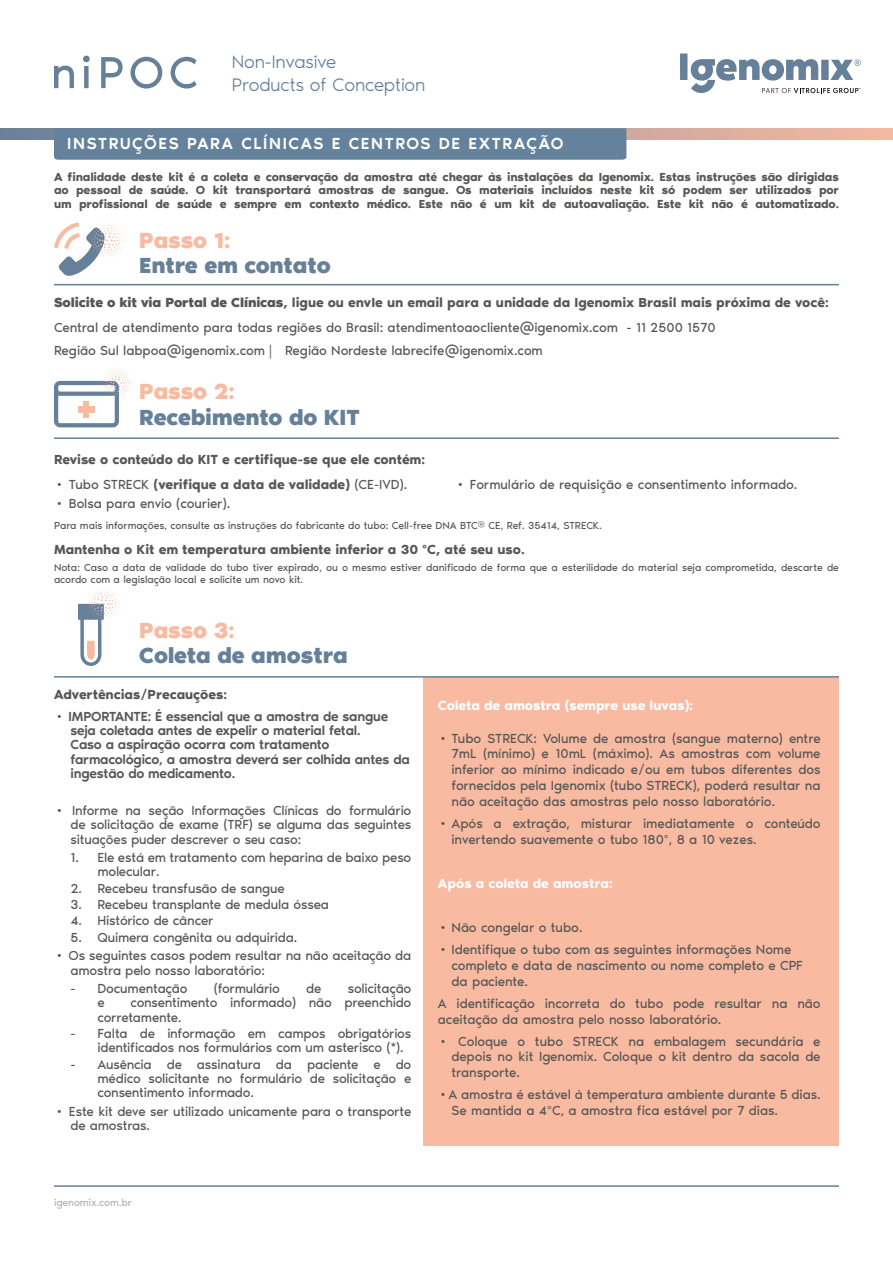
<style>
.page{position:relative;width:893px;height:1263px;background:#fff}
.page>*{position:absolute;margin:0;border:0;box-sizing:border-box;transform-origin:0 0}
.t1{font:700 22.5px "Noir Pro";letter-spacing:-.01em;color:#668099}
.t2{font:700 22.5px "Noir Pro";letter-spacing:-.005em;color:#f8baa0}
.t3{font:300 18.6px/22.5px "Noir Pro";letter-spacing:-.01em;color:#668099}
.t4{font:500 16.5px "Noir Pro";letter-spacing:.1em;color:#fff}
.t5{font:13.5px/15.8px "Noir Pro";letter-spacing:-.015em;color:#575756}
.t6{font:500 13.5px/14.2px "Noir Pro";letter-spacing:-.02em;color:#575756}
.t7{font:600 13.5px "Noir Pro";letter-spacing:-.01em;color:#575756}
.t8{font:600 13.5px "Noir Pro";letter-spacing:-.01em;color:#fff}
.t9{font:600 12px/13.5px "Noir Pro";letter-spacing:-.02em;color:#575756;text-align:justify}
.t10{font:10.5px/12px "Noir Pro";letter-spacing:-.01em;color:#575756}
.t11{font:10.5px "Noir Pro";letter-spacing:-.01em;color:#b3b2b2}
.s1{font-weight:700}
.s2{font-weight:600}
.s3{font-weight:400}
</style>
<div class="page">
<svg style="left:0;top:128px;width:893px;height:12px"></svg>
<div style="left:54px;top:128px;width:572px;height:32px;background:#65829c"></div>
<div style="left:424px;top:678px;width:415px;height:468px;background:#f8baa0"></div>
<hr style="left:54px;top:284px;width:785px;height:1px;background:#668099">
<hr style="left:54px;top:437px;width:785px;height:2px;background:#668099">
<hr style="left:54px;top:676px;width:785px;height:2px;background:#668099">
<svg style="left:54px;top:367px;width:79px;height:60px"></svg>
<svg style="left:78px;top:587px;width:43px;height:79px"></svg>
<svg style="left:54px;top:222px;width:71px;height:54px"></svg>
<hr style="left:54px;top:1185px;width:785px;height:2px;background:#668099">
<svg style="left:680px;top:53px;width:181px;height:40px"></svg>
<svg style="left:101px;top:57px;width:22px;height:31px"></svg>
<svg style="left:131px;top:57px;width:31px;height:32px"></svg>
<svg style="left:171px;top:57px;width:25px;height:32px"></svg>
<svg style="left:54px;top:66px;width:20px;height:22px"></svg>
<svg style="left:83px;top:56px;width:7px;height:32px"></svg>
<h2 class="t3" style="left:232px;top:50px;width:195px">Non-Invasive<br>Products of Conception</h2>
<p class="t4" style="left:67px;top:130px;width:498px">INSTRUÇÕES PARA CLÍNICAS E CENTROS DE EXTRAÇÃO</p>
<p class="t9" style="left:54px;top:169px;width:786px">A finalidade deste kit é a coleta e conservação da amostra até chegar às instalações da Igenomix. Estas instruções são dirigidas ao pessoal de saúde. O kit transportará amostras de sangue. Os materiais incluídos neste kit só podem ser utilizados por um profissional de saúde e sempre em contexto médico. Este não é um kit de autoavaliação. Este kit não é automatizado.</p>
<h1 class="t2" style="left:139px;top:222px;width:93px">Passo 1:</h1>
<h1 class="t1" style="left:139px;top:247px;width:193px">Entre em contato</h1>
<p class="t5" style="left:54px;top:288px;width:776px;line-height:25.8px"><span class="s1">Solicite o kit via Portal de Clínicas</span><span class="s2">, ligue ou envIe un email para a unidade da Igenomix Brasil mais próxima de você:<br></span>Central de atendimento para todas regiões do Brasil: atendimentoaocliente@igenomix.com - 11 2500 1570</p>
<p class="t5" style="left:54px;top:341px;width:490px">Região Sul labpoa@igenomix.com | Região Nordeste labrecife@igenomix.com</p>
<h1 class="t2" style="left:139px;top:373px;width:97px">Passo 2:</h1>
<h1 class="t1" style="left:139px;top:399px;width:222px">Recebimento do KIT</h1>
<p class="t7" style="left:54px;top:449px;width:373px">Revise o conteúdo do KIT e certifique-se que ele contém:</p>
<p class="t7" style="left:54px;top:474px;width:355px"><span class="s3">• Tubo STRECK</span> (verifique a data de validade) <span class="s3">(CE-IVD).</span></p>
<p class="t5" style="left:54px;top:495px;width:178px">• Bolsa para envio (courier).</p>
<p class="t5" style="left:455px;top:476px;width:344px">• Formulário de requisição e consentimento informado.</p>
<p class="t10" style="left:54px;top:519px;width:549px">Para mais informações, consulte as instruções do fabricante do tubo: Cell-free DNA BTC® CE, Ref. 35414, STRECK.</p>
<p class="t10" style="left:54px;top:560px;width:786px">Nota: Caso a data de validade do tubo tiver expirado, ou o mesmo estiver danificado de forma que a esterilidade do material seja comprometida, descarte de acordo com a legislação local e solicite um novo kit.</p>
<p class="t7" style="left:54px;top:539px;width:472px">Mantenha o Kit em temperatura ambiente inferior a 30 ºC, até seu uso.</p>
<h1 class="t2" style="left:139px;top:612px;width:97px">Passo 3:</h1>
<h1 class="t1" style="left:139px;top:637px;width:210px">Coleta de amostra</h1>
<p class="t7" style="left:54px;top:684px;width:175px">Advertências/Precauções:</p>
<p class="t6" style="left:70px;top:708px;width:341px;text-indent:-16px"><span class="s3">•</span> IMPORTANTE: É essencial que a amostra de sangue seja coletada antes de expelir o material fetal.<br>Caso a aspiração ocorra com tratamento farmacológico, a amostra deverá ser colhida antes da ingestão do medicamento.</p>
<p class="t5" style="left:70px;top:802px;width:342px;line-height:14.2px;text-align:justify;text-indent:-16px">• Informe na seção Informações Clínicas do formulário de solicitação de exame (TRF) se alguma das seguintes situações puder descrever o seu caso:</p>
<p class="t5" style="left:97px;top:849px;width:315px;line-height:14.2px;text-indent:-27px">1. Ele está em tratamento com heparina de baixo peso molecular.</p>
<p class="t5" style="left:70px;top:879px;width:216px">2. Recebeu transfusão de sangue</p>
<p class="t5" style="left:70px;top:896px;width:260px">3. Recebeu transplante de medula óssea</p>
<p class="t5" style="left:70px;top:912px;width:144px">4. Histórico de câncer</p>
<p class="t5" style="left:70px;top:928px;width:228px">5. Quimera congênita ou adquirida.</p>
<p class="t5" style="left:70px;top:948px;width:342px;line-height:14.2px;text-indent:-16px">• Os seguintes casos podem resultar na não aceitação da amostra pelo nosso laboratório:</p>
<p class="t5" style="left:70px;top:980px;width:118px">- Documentação</p>
<p class="t5" style="left:214px;top:980px;width:68px">(formulário</p>
<p class="t5" style="left:306px;top:980px;width:17px">de</p>
<p class="t5" style="left:348px;top:980px;width:65px">solicitação</p>
<p class="t5" style="left:97px;top:994px;width:9px">e</p>
<p class="t5" style="left:97px;top:995px;width:315px;line-height:14.2px;text-indent:33px">consentimento informado) não preenchido corretamente.</p>
<p class="t5" style="left:97px;top:1025px;width:315px;line-height:14.2px;text-indent:-27px">- Falta de informação em campos obrigatórios identificados nos formulários com um asterisco (*).</p>
<p class="t5" style="left:97px;top:1056px;width:315px;line-height:14.2px;text-align:justify;text-indent:-27px">- Ausência de assinatura da paciente e do médico solicitante no formulário de solicitação e consentimento informado.</p>
<p class="t5" style="left:70px;top:1103px;width:342px;line-height:14.2px;text-indent:-16px">• Este kit deve ser utilizado unicamente para o transporte de amostras.</p>
<p class="t8" style="left:438px;top:695px;width:257px">Coleta de amostra (sempre use luvas):</p>
<p class="t5" style="left:451px;top:729px;width:371px;text-align:justify;text-indent:-14px">• Tubo STRECK: Volume de amostra (sangue materno) entre 7mL (mínimo) e 10mL (máximo). As amostras com volume inferior ao mínimo indicado e/ou em tubos diferentes dos fornecidos pela Igenomix (tubo STRECK), poderá resultar na não aceitação das amostras pelo nosso laboratório.</p>
<p class="t5" style="left:451px;top:814px;width:371px;text-indent:-14px">• Após a extração, misturar imediatamente o conteúdo invertendo suavemente o tubo 180º, 8 a 10 vezes.</p>
<p class="t8" style="left:438px;top:873px;width:176px">Após a coleta de amostra:</p>
<p class="t5" style="left:438px;top:919px;width:146px">• Não congelar o tubo.</p>
<p class="t5" style="left:451px;top:941px;width:353px;text-indent:-14px">• Identifique o tubo com as seguintes informações Nome completo e data de nascimento ou nome completo e CPF da paciente.</p>
<p class="t5" style="left:438px;top:994px;width:384px">A identificação incorreta do tubo pode resultar na não aceitação da amostra pelo nosso laboratório.</p>
<p class="t5" style="left:451px;top:1032px;width:371px;text-align:justify;text-indent:-14px">• Coloque o tubo STRECK na embalagem secundária e depois no kit Igenomix. Coloque o kit dentro da sacola de transporte.</p>
<p class="t5" style="left:451px;top:1086px;width:371px;text-indent:-14px">•A amostra é estável à temperatura ambiente durante 5 dias.<br>Se mantida a 4ºC, a amostra fica estável por 7 dias.</p>
<p class="t11" style="left:54px;top:1194px;width:80px">igenomix.com.br</p>
</div>
